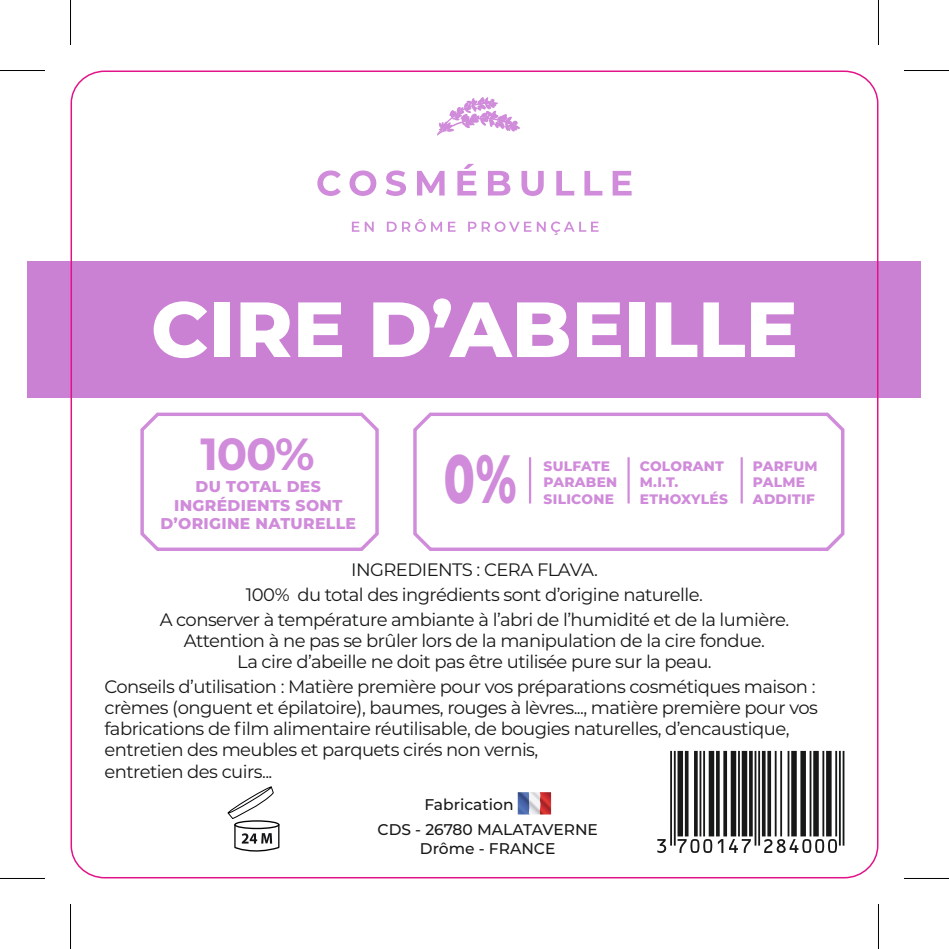
<style>
.page{position:relative;width:949px;height:949px;background:#fff}
.page>*{position:absolute;margin:0;border:0;box-sizing:border-box;transform-origin:0 0}
.t1{font:800 78px "Montserrat";color:#fff}
.t2{font:800 68.1px "Montserrat";color:#d08bda;scale:.67 1}
.t3{font:700 45px "Montserrat";color:#d08bda}
.t4{font:18px/21px "Montserrat";letter-spacing:-.03em;color:#171818;text-align:center}
.t5{font:500 15.6px/24.9px "Montserrat";color:#171818}
.t6{font:800 15.6px/18.6px "Montserrat";letter-spacing:.02em;color:#d08bda;text-align:center}
.t7{font:800 13.8px/16.5px "Montserrat";letter-spacing:.02em;color:#d08bda}
</style>
<div class="page">
<svg style="left:413px;top:412px;width:432px;height:139px"></svg>
<div style="left:28px;top:262px;width:893px;height:136px;background:#ca80d3"></div>
<svg style="left:352px;top:222px;width:7px;height:10px"></svg>
<svg style="left:365px;top:222px;width:9px;height:10px"></svg>
<svg style="left:387px;top:219px;width:55px;height:13px"></svg>
<svg style="left:448px;top:222px;width:8px;height:10px"></svg>
<svg style="left:468px;top:222px;width:8px;height:10px"></svg>
<svg style="left:482px;top:222px;width:49px;height:10px"></svg>
<svg style="left:537px;top:222px;width:62px;height:13px"></svg>
<svg style="left:317px;top:170px;width:24px;height:26px"></svg>
<svg style="left:349px;top:170px;width:27px;height:26px"></svg>
<svg style="left:386px;top:170px;width:20px;height:26px"></svg>
<svg style="left:417px;top:171px;width:28px;height:25px"></svg>
<svg style="left:457px;top:164px;width:19px;height:32px"></svg>
<svg style="left:488px;top:171px;width:22px;height:25px"></svg>
<svg style="left:521px;top:171px;width:23px;height:25px"></svg>
<svg style="left:556px;top:171px;width:18px;height:25px"></svg>
<svg style="left:584px;top:171px;width:18px;height:25px"></svg>
<svg style="left:613px;top:171px;width:19px;height:25px"></svg>
<svg style="left:437px;top:97px;width:83px;height:39px"></svg>
<svg style="left:518px;top:792px;width:33px;height:22px"></svg>
<svg style="left:227px;top:786px;width:53px;height:66px"></svg>
<svg style="left:140px;top:412px;width:239px;height:139px"></svg>
<hr style="left:627px;top:457px;width:3px;height:46px;background:#d08bda">
<hr style="left:529px;top:457px;width:2px;height:46px;background:#d08bda">
<hr style="left:741px;top:457px;width:2px;height:46px;background:#d08bda">
<svg style="left:657px;top:751px;width:187px;height:102px"></svg>
<hr style="left:0;top:70px;width:45px;height:1px;background:#000">
<hr style="left:904px;top:70px;width:45px;height:1px;background:#000">
<hr style="left:0;top:878px;width:45px;height:1px;background:#000">
<hr style="left:904px;top:878px;width:45px;height:1px;background:#000">
<hr style="left:70px;top:0;width:1px;height:45px;background:#000">
<hr style="left:70px;top:904px;width:1px;height:45px;background:#000">
<hr style="left:878px;top:0;width:1px;height:45px;background:#000">
<hr style="left:878px;top:904px;width:1px;height:45px;background:#000">
<h1 class="t1" style="left:151px;top:272px;width:648px">CIRE D’ABEILLE</h1>
<h3 class="t3" style="left:201px;top:422px;width:116px">100%</h3>
<p class="t6" style="left:160px;top:476px;width:197px">DU TOTAL DES<br>INGRÉDIENTS SONT<br>D’ORIGINE NATURELLE</p>
<h2 class="t2" style="left:444px;top:429px;width:110px">0%</h2>
<p class="t7" style="left:544px;top:457px;width:75px">SULFATE<br>PARABEN<br>SILICONE</p>
<p class="t7" style="left:640px;top:457px;width:90px">COLORANT<br>M.I.T.<br>ETHOXYLÉS</p>
<p class="t7" style="left:753px;top:457px;width:64px">PARFUM<br>PALME<br>ADDITIF</p>
<p class="t4" style="left:160px;top:556px;width:631px;line-height:25.2px">INGREDIENTS : CERA FLAVA.<br>100% du total des ingrédients sont d’origine naturelle.<br>A conserver à température ambiante à l’abri de l’humidité et de la lumière.</p>
<p class="t4" style="left:184px;top:630px;width:583px">Attention à ne pas se brûler lors de la manipulation de la cire fondue.<br>La cire d’abeille ne doit pas être utilisée pure sur la peau.</p>
<p class="t4" style="left:105px;top:676px;width:715px;text-align:left">Conseils d’utilisation : Matière première pour vos préparations cosmétiques maison : crèmes (onguent et épilatoire), baumes, rouges à lèvres..., matière première pour vos fabrications de film alimentaire réutilisable, de bougies naturelles, d’encaustique, entretien des meubles et parquets cirés non vernis,<br>entretien des cuirs...</p>
<p class="t5" style="left:377px;top:791px;width:222px;text-indent:47px">Fabrication<br>CDS - 26780 MALATAVERNE</p>
<p class="t5" style="left:420px;top:835px;width:137px">Drôme - FRANCE</p>
</div>
